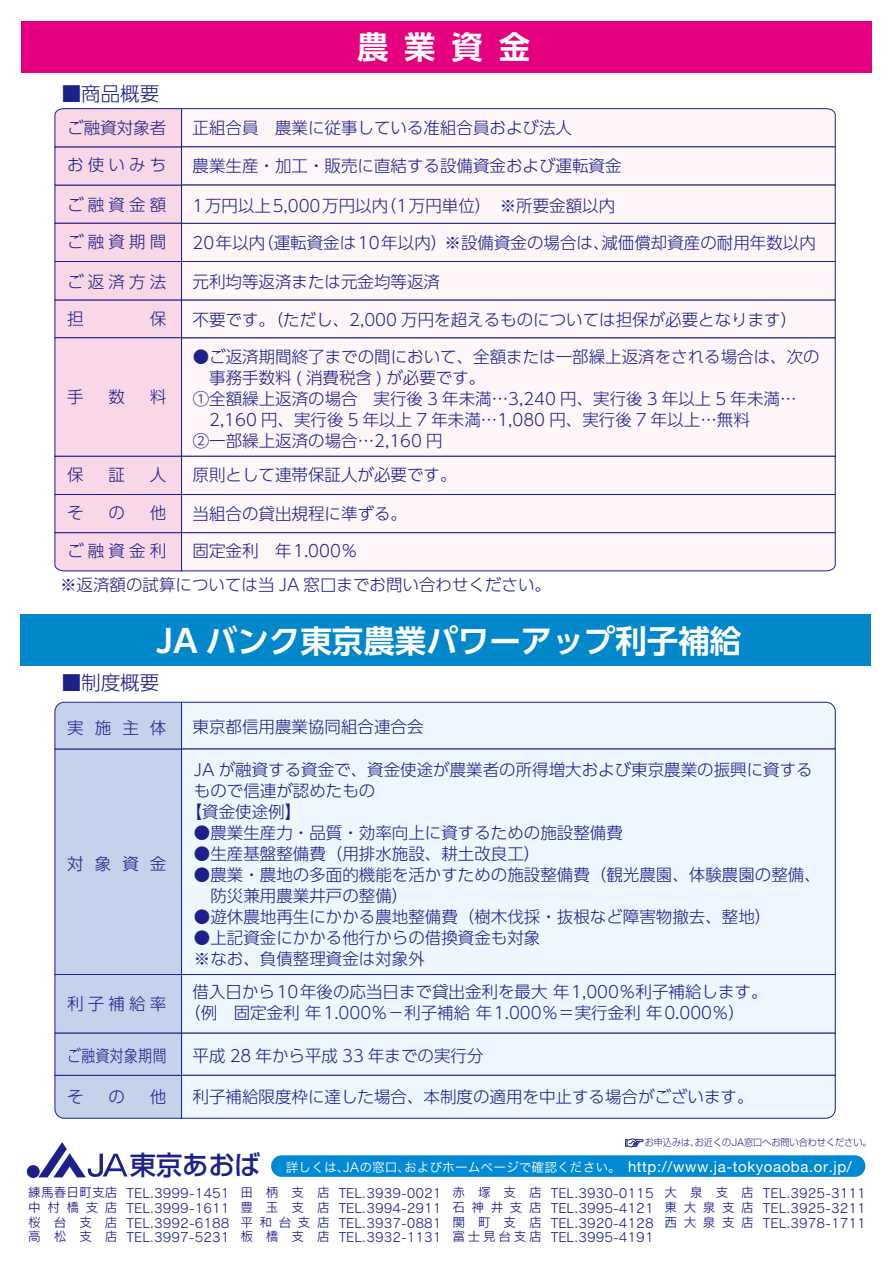
<style>
.page{position:relative;width:893px;height:1263px;background:#fff}
.page>*{position:absolute;margin:0;border:0;box-sizing:border-box;transform-origin:0 0}
.t1{font:700 31.5px "UD Shin Go Pro De";color:#fff}
.t2{font:500 26.4px "Shin Go Pro";color:#1d2088}
.t3{font:300 19.5px "UD Shin Go Pro";color:#1d2088}
.t4{font:300 16.5px/21px "UD Shin Go Pro";color:#1d2088}
.t5{font:300 16.5px "UD Shin Go Pro";letter-spacing:.04em;color:#1d2088;scale:.83 1}
.t6{font:15px "Helvetica Neue";letter-spacing:.04em;color:#fff}
.t7{font:12.6px/14.5px "Rodin Pro M";color:#1d2088;text-align:justify}
.t8{font:300 9.6px "Shin Go Pro";color:#1d2088;scale:.95 1}
.s1{font-family:"Hira Kaku Pro W3";font-size:12.75px}
</style>
<div class="page">
<div style="left:55px;top:185px;width:127px;height:38px;background:#f9d7e6;border:1px solid #1d2088"></div>
<div style="left:55px;top:223px;width:127px;height:39px;background:#f9d7e6;border:1px solid #1d2088"></div>
<div style="left:55px;top:300px;width:127px;height:38px;background:#f9d7e6;border:1px solid #1d2088"></div>
<div style="left:55px;top:338px;width:127px;height:118px;background:#f9d7e6"></div>
<div style="left:55px;top:261px;width:127px;height:39px;background:#f9d7e6;border:1px solid #1d2088"></div>
<div style="left:55px;top:147px;width:127px;height:38px;background:#f9d7e6"></div>
<div style="left:181px;top:147px;width:654px;height:38px;background:#fef6f9"></div>
<div style="left:55px;top:456px;width:127px;height:39px;background:#f9d7e6;border:1px solid #1d2088"></div>
<svg style="left:55px;top:108px;width:781px;height:39px"></svg>
<div style="left:181px;top:494px;width:654px;height:39px;background:#fef6f9"></div>
<div style="left:181px;top:223px;width:654px;height:39px;background:#fef6f9;border:1px solid #1d2088"></div>
<div style="left:181px;top:338px;width:654px;height:118px;background:#fef6f9"></div>
<div style="left:181px;top:300px;width:654px;height:38px;background:#fef6f9;border:1px solid #1d2088"></div>
<div style="left:181px;top:261px;width:654px;height:39px;background:#fef6f9;border:1px solid #1d2088"></div>
<div style="left:181px;top:185px;width:654px;height:38px;background:#fef6f9"></div>
<div style="left:55px;top:494px;width:127px;height:39px;background:#f9d7e6;border:1px solid #1d2088"></div>
<svg style="left:55px;top:532px;width:781px;height:39px"></svg>
<div style="left:181px;top:456px;width:654px;height:39px;background:#fef6f9;border:1px solid #1d2088"></div>
<svg style="left:625px;top:1138px;width:19px;height:9px"></svg>
<div style="left:27px;top:1165px;width:13px;height:13px;background:#1d2088;border-radius:50%"></div>
<svg style="left:38px;top:1142px;width:90px;height:35px"></svg>
<div style="left:271px;top:1155px;width:594px;height:22px;background:#008ad4;border-radius:11px"></div>
<div style="left:21px;top:21px;width:851px;height:52px;background:#e4007f"></div>
<div style="left:20px;top:614px;width:850px;height:52px;background:#0088cb"></div>
<div style="left:55px;top:749px;width:127px;height:226px;background:#c5d2ec"></div>
<svg style="left:54px;top:702px;width:782px;height:47px"></svg>
<div style="left:181px;top:749px;width:654px;height:226px;background:#edf7fd"></div>
<svg style="left:54px;top:974px;width:782px;height:60px"></svg>
<div style="left:181px;top:1033px;width:654px;height:42px;background:#edf7fd;border:1px solid #1d2088"></div>
<div style="left:55px;top:1033px;width:127px;height:42px;background:#c5d2ec;border:1px solid #1d2088"></div>
<svg style="left:54px;top:1075px;width:782px;height:44px"></svg>
<p class="t3" style="left:62px;top:78px;width:99px">■商品概要</p>
<p class="t4" style="left:67px;top:117px;width:101px">ご融資対象者</p>
<p class="t4" style="left:67px;top:154px;width:101px">お使いみち</p>
<h1 class="t1" style="left:357px;top:21px;width:175px">農業資金</h1>
<p class="t4" style="left:193px;top:117px;width:381px">正組合員　農業に従事している准組合員および法人</p>
<p class="t4" style="left:193px;top:154px;width:430px">農業生産・加工・販売に直結する設備資金および運転資金</p>
<p class="t4" style="left:67px;top:194px;width:101px">ご融資金額</p>
<p class="t4" style="left:193px;top:195px;width:424px">1万円以上5,000万円以内（1万円単位）　※所要金額以内</p>
<p class="t4" style="left:67px;top:231px;width:101px">ご融資期間</p>
<p class="t4" style="left:193px;top:232px;width:625px">20年以内（運転資金は10年以内）※設備資金の場合は、減価償却資産の耐用年数以内</p>
<p class="t4" style="left:67px;top:270px;width:101px">ご返済方法</p>
<p class="t4" style="left:193px;top:271px;width:249px">元利均等返済または元金均等返済</p>
<p class="t4" style="left:67px;top:308px;width:18px">担</p>
<p class="t4" style="left:150px;top:308px;width:18px">保</p>
<p class="t4" style="left:193px;top:309px;width:606px">不要です。（ただし、2,000 万円を超えるものについては担保が必要となります）</p>
<p class="t4" style="left:67px;top:386px;width:18px">手</p>
<p class="t4" style="left:109px;top:386px;width:18px">数</p>
<p class="t4" style="left:150px;top:386px;width:18px">料</p>
<p class="t4" style="left:193px;top:345px;width:628px">●ご返済期間終了までの間において、全額または一部繰上返済をされる場合は、次の　事務手数料 ( 消費税含 ) が必要です。<br>①全額繰上返済の場合 実行後 3 年未満…3,240 円、実行後 3 年以上 5 年未満…　　2,160 円、実行後 5 年以上 7 年未満…1,080 円、実行後 7 年以上…無料<br>②一部繰上返済の場合…2,160 円</p>
<p class="t4" style="left:67px;top:463px;width:18px">保</p>
<p class="t4" style="left:109px;top:463px;width:18px">証</p>
<p class="t4" style="left:150px;top:463px;width:18px">人</p>
<p class="t4" style="left:193px;top:464px;width:265px">原則として連帯保証人が必要です。</p>
<p class="t4" style="left:67px;top:502px;width:18px">そ</p>
<p class="t4" style="left:109px;top:502px;width:18px">の</p>
<p class="t4" style="left:150px;top:502px;width:18px">他</p>
<p class="t4" style="left:193px;top:503px;width:216px">当組合の貸出規程に準ずる。</p>
<p class="t4" style="left:67px;top:540px;width:101px">ご融資金利</p>
<p class="t4" style="left:193px;top:539px;width:166px">固定金利　年1.000％</p>
<p class="t4" style="left:60px;top:573px;width:492px">※返済額の試算については当 JA 窓口までお問い合わせください。</p>
<h1 class="t1" style="left:156px;top:615px;width:587px">JA バンク東京農業パワーアップ利子補給</h1>
<p class="t3" style="left:62px;top:667px;width:99px">■制度概要</p>
<p class="t4" style="left:67px;top:716px;width:101px">実施主体</p>
<p class="t4" style="left:67px;top:853px;width:101px">対象資金</p>
<p class="t4" style="left:193px;top:715px;width:232px">東京都信用農業協同組合連合会</p>
<p class="t4" style="left:194px;top:759px;width:620px">JA が融資する資金で、資金使途が農業者の所得増大および東京農業の振興に資する</p>
<p class="t4" style="left:194px;top:780px;width:183px">もので信連が認めたもの</p>
<p class="t4" style="left:186px;top:801px;width:117px">【資金使途例】</p>
<p class="t4" style="left:194px;top:822px;width:431px">●農業生産力・品質・効率向上に資するための施設整備費</p>
<p class="t4" style="left:194px;top:843px;width:348px">●生産基盤整備費（用排水施設、耕土改良工）</p>
<p class="t4" style="left:194px;top:864px;width:629px">●農業・農地の多面的機能を活かすための施設整備費（観光農園、体験農園の整備、　防災兼用農業井戸の整備）</p>
<p class="t4" style="left:194px;top:906px;width:579px">●遊休農地再生にかかる農地整備費（樹木伐採・抜根など障害物撤去、整地）</p>
<p class="t4" style="left:194px;top:927px;width:348px">●上記資金にかかる他行からの借換資金も対象※なお、負債整理資金は対象外</p>
<p class="t4" style="left:67px;top:993px;width:101px">利子補給率</p>
<p class="t4" style="left:184px;top:981px;width:585px;text-indent:8px">借入日から10年後の応当日まで貸出金利を最大 年1,000％利子補給します。（例　固定金利 年1.000％－利子補給 年1.000％＝実行金利 年0.000％）</p>
<p class="t5" style="left:67px;top:1042px;width:121px">ご融資対象期間</p>
<p class="t4" style="left:67px;top:1085px;width:18px">そ</p>
<p class="t4" style="left:109px;top:1085px;width:18px">の</p>
<p class="t4" style="left:150px;top:1085px;width:18px">他</p>
<p class="t4" style="left:193px;top:1086px;width:562px">利子補給限度枠に達した場合、本制度の適用を中止する場合がございます。</p>
<p class="t4" style="left:193px;top:1045px;width:293px">平成 28 年から平成 33 年までの実行分</p>
<h2 class="t2" style="left:130px;top:1143px;width:132px">東京あおば</h2>
<p class="t8" style="left:645px;top:1134px;width:240px">お申込みは、お近くのJA窓口へお問い合わせください。</p>
<p class="t6" style="left:286px;top:1157px;width:567px"><span class="s1">詳しくは、JAの窓口、およびホームページで確認ください。</span> http://www.ja-tokyoaoba.or.jp/</p>
<p class="t7" style="left:28px;top:1185px;width:91px">練馬春日町支店中村橋支店桜台支店高松支店</p>
<p class="t7" style="left:127px;top:1186px;width:104px">TEL.3999-1451<br>TEL.3999-1611<br>TEL.3992-6188<br>TEL.3997-5231</p>
<p class="t7" style="left:240px;top:1185px;width:91px">田柄支店豊玉支店平和台支店板橋支店</p>
<p class="t7" style="left:339px;top:1186px;width:104px">TEL.3939-0021<br>TEL.3994-2911<br>TEL.3937-0881<br>TEL.3932-1131</p>
<p class="t7" style="left:452px;top:1185px;width:91px">赤塚支店石神井支店関町支店富士見台支店</p>
<p class="t7" style="left:551px;top:1186px;width:104px">TEL.3930-0115<br>TEL.3995-4121<br>TEL.3920-4128<br>TEL.3995-4191</p>
<p class="t7" style="left:665px;top:1185px;width:91px">大泉支店東大泉支店西大泉支店</p>
<p class="t7" style="left:763px;top:1186px;width:104px">TEL.3925-3111<br>TEL.3925-3211<br>TEL.3978-1711</p>
</div>
